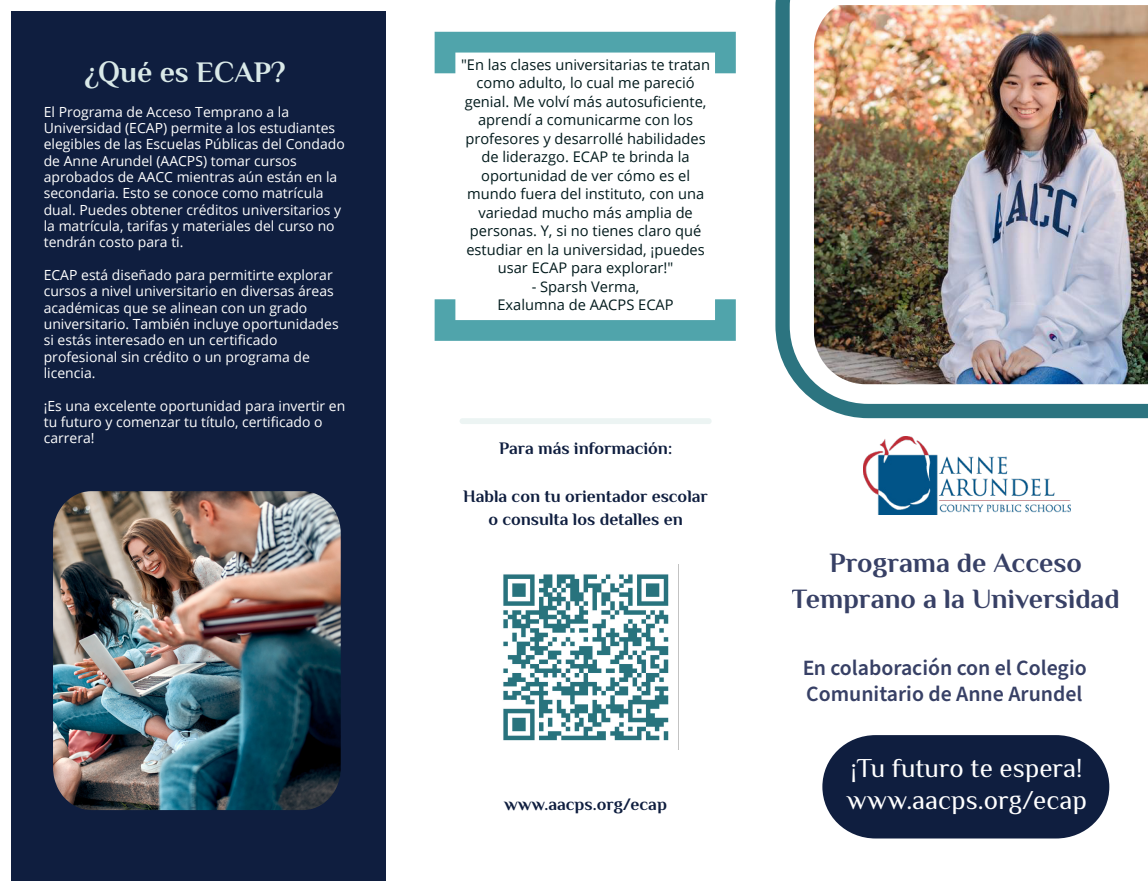
<style>
.page{position:relative;width:1148px;height:892px;background:#fff}
.page>*{position:absolute;margin:0;border:0;box-sizing:border-box;transform-origin:0 0}
.t1{font:700 29.88px "Philosopher";color:#d9e9e8}
.t2{font:700 28px/36.5px "Philosopher";color:#0a1543;text-align:center}
.t3{font:27px/32.4px "Philosopher";color:#fff}
.t4{font:600 21.88px/26.1px "Source Sans Pro";color:#0a1543}
.t5{font:700 17.5px/23.8px "Philosopher";color:#0f1e3f;text-align:center}
.t6{font:14.62px/18.5px "Open Sans";color:#021a1c;text-align:center}
.t7{font:14px/16.4px "Open Sans";color:#fff}
</style>
<div class="page">
<div style="left:11px;top:11px;width:375px;height:869px;background:#0f1e3f"></div>
<svg style="left:822px;top:735px;width:287px;height:103px;background:#22304e"></svg>
<svg style="left:434px;top:32px;width:302px;height:309px"></svg>
<div style="left:459px;top:418px;width:252px;height:6px;background:#ecf4f3;border-radius:3px"></div>
<svg style="left:775px;top:0;width:373px;height:418px"></svg>
<img style="left:814px;top:5px;width:334px;height:379px">
<img style="left:53px;top:491px;width:288px;height:319px">
<img style="left:863px;top:437px;width:207px;height:77px">
<img style="left:503px;top:574px;width:166px;height:167px">
<h1 class="t1" style="left:84px;top:52px;width:203px">¿Qué es ECAP?</h1>
<p class="t7" style="left:44px;top:103px;width:302px">El Programa de Acceso Temprano a la Universidad (ECAP) permite a los estudiantes elegibles de las Escuelas Públicas del Condado de Anne Arundel (AACPS) tomar cursos aprobados de AACC mientras aún están en la secondaria. Esto se conoce como matrícula dual. Puedes obtener créditos universitarios y la matrícula, tarifas y materiales del curso no tendrán costo para ti.</p>
<p class="t7" style="left:44px;top:266px;width:296px">ECAP está diseñado para permitirte explorar cursos a nivel universitario en diversas áreas académicas que se alinean con un grado universitario. También incluye oportunidades si estás interesado en un certificado profesional sin crédito o un programa de licencia.</p>
<p class="t7" style="left:44px;top:397px;width:303px">¡Es una excelente oportunidad para invertir en tu futuro y comenzar tu título, certificado o carrera!</p>
<p class="t6" style="left:461px;top:55px;width:250px">"En las clases universitarias te tratan como adulto, lo cual me pareció genial. Me volví más autosuficiente, aprendí a comunicarme con los profesores y desarrollé habilidades de liderazgo. ECAP te brinda la oportunidad de ver cómo es el mundo fuera del instituto, con una variedad mucho más amplia de personas. Y, si no tienes claro qué estudiar en la universidad, ¡puedes usar ECAP para explorar!"</p>
<p class="t6" style="left:497px;top:277px;width:178px">- Sparsh Verma,<br>Exalumna de AACPS ECAP</p>
<p class="t5" style="left:499px;top:436px;width:175px">Para más información:</p>
<p class="t5" style="left:463px;top:484px;width:246px">Habla con tu orientador escolar o consulta los detalles en</p>
<p class="t5" style="left:504px;top:792px;width:164px">www.aacps.org/ecap</p>
<h2 class="t2" style="left:791px;top:544px;width:329px">Programa de Acceso<br>Temprano a la Universidad</h2>
<h3 class="t4" style="left:802px;top:655px;width:286px">En colaboración con el Colegio<br>Comunitario de Anne Arundel</h3>
<h3 class="t3" style="left:846px;top:751px;width:242px">¡Tu futuro te espera! www.aacps.org/ecap</h3>
</div>
